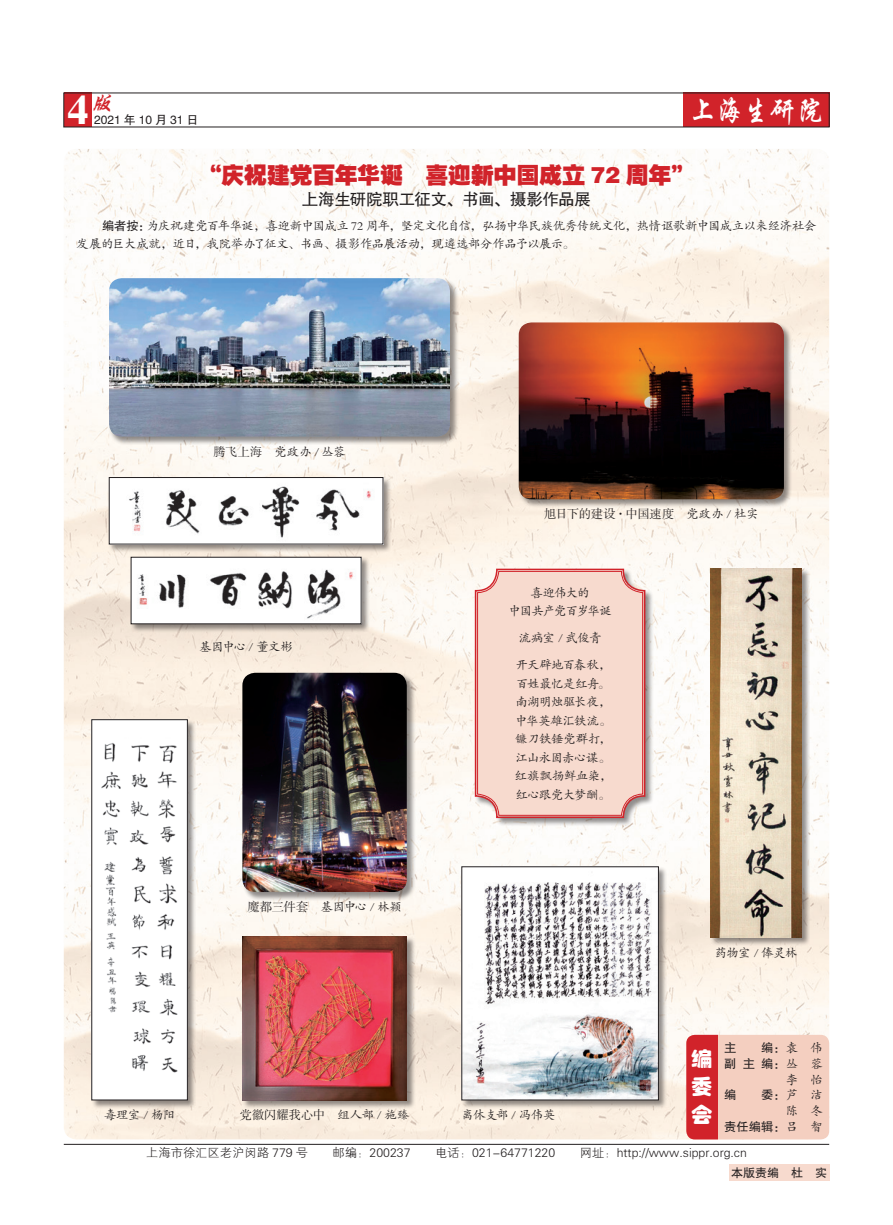
<style>
.page{position:relative;width:893px;height:1225px;background:#fff}
.page>*{position:absolute;margin:0;border:0;box-sizing:border-box;transform-origin:0 0}
.JSP-正文{font:700 42.45px "Times";color:#fff}
.t1{font:30px "FZXKJW GB1 0";color:#fff;scale:.89 1}
.t2{font:italic 23.25px "FZXKJW GB1 0";color:#d1232a}
.JSP-正文-2{font:22.5px "FZCCHJW GB1 0";letter-spacing:.01em;color:#d1232a}
.JSP-正文-3{font:21px/27.9px "FZHPJW GB1 0";color:#fff;text-align:justify}
.JSP-正文-4{font:16.5px "FZHTJW GB1 0";letter-spacing:-.02em;color:#231f20}
.JSP-正文-5{font:12.3px/18.5px "FZKTJW GB1 0";letter-spacing:-.035em;color:#231f20}
.t3{font:12.3px "FZXH1 JW GB1 0";color:#231f20}
.JSP-正文-6{font:12.3px "FZHTJW GB1 0";color:#231f20}
.JSP-正文-7{font:12.3px "FZSSJW GB1 0";letter-spacing:-.035em;color:#231f20}
.JSP-正文-8{font:12.3px "FZKTJW GB1 0";letter-spacing:-.01em;color:#231f20}
.JSP-正文-9{font:12.3px "FZSSJW GB1 0";letter-spacing:-.01em;color:#231f20}
.JSP-正文-10{font:12.3px "FZKTJW GB1 0";letter-spacing:-.08em;color:#231f20}
.JSP-正文-11{font:12.3px "FZKTJW GB1 0";letter-spacing:-.005em;color:#231f20}
.t4{font:12px "FZHTJW GB1 0";color:#231f20}
.s1{font-family:"FZHTJW GB1 0"}
.s2{font-family:"FZSSJW GB1 0"}
.s3{font-family:"FZKTJW GB1 0"}
</style>
<div class="page">
<img style="left:64px;top:149px;width:765px;height:990px">
<div style="left:64px;top:93px;width:27px;height:34px;background:#d1232a"></div>
<div style="left:683px;top:93px;width:146px;height:34px;background:#d1232a"></div>
<hr style="left:64px;top:1144px;width:765px;height:1px;background:#231f20">
<div style="left:686px;top:1034px;width:143px;height:105px;background:#f4cfc0;border-radius:9px"></div>
<div style="left:686px;top:1034px;width:32px;height:105px;background:#d1232a"></div>
<div style="left:475px;top:568px;width:179px;height:258px;background:#231f20;opacity:.5"></div>
<svg style="left:474px;top:568px;width:172px;height:251px"></svg>
<div style="left:477px;top:571px;width:166px;height:244px;border:1px solid #d1232a;border-radius:21px"></div>
<div style="left:729px;top:1164px;width:100px;height:16px;background:#f7dace"></div>
<div style="left:518px;top:322px;width:275px;height:186px;background:#231f20;opacity:.5"></div>
<img style="left:519px;top:322px;width:265px;height:177px">
<div style="left:109px;top:278px;width:350px;height:167px;background:#231f20;opacity:.5"></div>
<img style="left:109px;top:278px;width:341px;height:158px">
<div style="left:242px;top:672px;width:173px;height:229px;background:#231f20;opacity:.5"></div>
<img style="left:242px;top:673px;width:165px;height:219px">
<div style="left:242px;top:936px;width:173px;height:173px;background:#231f20;opacity:.5"></div>
<img style="left:242px;top:936px;width:165px;height:164px">
<div style="left:109px;top:477px;width:283px;height:76px;background:#231f20;opacity:.5"></div>
<img style="left:111px;top:479px;width:270px;height:63px">
<div style="left:109px;top:477px;width:274px;height:67px;border:1px solid #231f20"></div>
<div style="left:130px;top:556px;width:240px;height:77px;background:#231f20;opacity:.5"></div>
<img style="left:133px;top:559px;width:226px;height:63px">
<div style="left:131px;top:557px;width:230px;height:67px;border:1px solid #231f20"></div>
<div style="left:91px;top:719px;width:105px;height:390px;background:#231f20;opacity:.5"></div>
<img style="left:94px;top:721px;width:92px;height:377px">
<div style="left:92px;top:719px;width:96px;height:381px;border:1px solid #231f20"></div>
<div style="left:710px;top:568px;width:100px;height:378px;background:#231f20;opacity:.5"></div>
<img style="left:711px;top:568px;width:90px;height:369px">
<div style="left:461px;top:866px;width:206px;height:243px;background:#231f20;opacity:.5"></div>
<img style="left:464px;top:868px;width:193px;height:230px">
<p class="t2" style="left:89px;top:91px;width:32px">版</p>
<p class="t1" style="left:689px;top:95px;width:152px">上海生研院</p>
<p class="JSP-正文" style="left:68px;top:84px;width:23px">4</p>
<p class="t4" style="left:94px;top:113px;width:106px">2021 年 10 月 31 日</p>
<p class="JSP-正文-2" style="left:199px;top:163px;width:496px">“庆祝建党百年华诞 喜迎新中国成立 72 周年”</p>
<p class="JSP-正文-4" style="left:302px;top:190px;width:291px">上海生研院职工征文、书画、摄影作品展</p>
<p class="JSP-正文-5" style="left:77px;top:217px;width:741px;text-indent:25px"><span class="s1">编者按：</span>为庆祝建党百年华诞，喜迎新中国成立 72 周年，坚定文化自信，弘扬中华民族优秀传统文化，热情讴歌新中国成立以来经济社会发展的巨大成就，近日，我院举办了征文、书画、摄影作品展活动，现遴选部分作品予以展示。</p>
<p class="JSP-正文-5" style="left:213px;top:442px;width:134px"><span class="s2">腾飞上海</span> 党政办 / 丛蓉</p>
<p class="JSP-正文-5" style="left:200px;top:638px;width:95px">基因中心 / 董文彬</p>
<p class="JSP-正文-5" style="left:247px;top:898px;width:156px"><span class="s2">魔都三件套</span> 基因中心 / 林颖</p>
<p class="JSP-正文-5" style="left:104px;top:1106px;width:73px">毒理室 / 杨阳</p>
<p class="JSP-正文-9" style="left:240px;top:1108px;width:171px">党徽闪耀我心中 <span class="s3">组人部 / 施臻</span></p>
<p class="JSP-正文-7" style="left:544px;top:508px;width:216px">旭日下的建设·中国速度 <span class="s3">党政办 / 杜实</span></p>
<p class="JSP-正文-5" style="left:530px;top:584px;width:61px">喜迎伟大的</p>
<p class="JSP-正文-10" style="left:508px;top:605px;width:105px">中国共产党百岁华诞</p>
<p class="JSP-正文-5" style="left:519px;top:629px;width:84px">流病室 / 武俊青</p>
<p class="JSP-正文-5" style="left:515px;top:656px;width:97px">开天辟地百春秋，</p>
<p class="JSP-正文-5" style="left:516px;top:674px;width:96px">百姓最忆是红舟。</p>
<p class="JSP-正文-5" style="left:516px;top:693px;width:97px">南湖明烛驱长夜，</p>
<p class="JSP-正文-8" style="left:515px;top:714px;width:98px">中华英雄汇铁流。</p>
<p class="JSP-正文-11" style="left:515px;top:732px;width:97px">镰刀铁锤党群打，</p>
<p class="JSP-正文-5" style="left:515px;top:748px;width:97px">江山永固赤心谋。</p>
<p class="JSP-正文-8" style="left:515px;top:769px;width:98px">红旗飘扬鲜血染，</p>
<p class="JSP-正文-5" style="left:516px;top:785px;width:96px">红心跟党大梦酬。</p>
<p class="JSP-正文-5" style="left:462px;top:1106px;width:95px">离休支部 / 冯伟英</p>
<p class="JSP-正文-5" style="left:715px;top:943px;width:84px">药物室 / 俸灵林</p>
<p class="JSP-正文-3" style="left:691px;top:1045px;width:23px">编委会</p>
<p class="JSP-正文-6" style="left:724px;top:1041px;width:14px">主</p>
<p class="JSP-正文-6" style="left:761px;top:1041px;width:63px">编：<span class="s3">袁 伟</span></p>
<p class="JSP-正文-6" style="left:724px;top:1057px;width:100px">副主编：<span class="s3">丛 蓉</span></p>
<p class="JSP-正文-5" style="left:786px;top:1070px;width:38px">李 怡</p>
<p class="JSP-正文-6" style="left:724px;top:1088px;width:14px">编</p>
<p class="JSP-正文-6" style="left:761px;top:1088px;width:63px">委：<span class="s3">芦 洁</span></p>
<p class="JSP-正文-5" style="left:786px;top:1102px;width:38px">陈 冬</p>
<p class="JSP-正文-6" style="left:724px;top:1120px;width:100px">责任编辑：<span class="s3">吕 智</span></p>
<p class="t3" style="left:146px;top:1146px;width:163px">上海市徐汇区老沪闵路 779 号</p>
<p class="t3" style="left:333px;top:1146px;width:79px">邮编：200237</p>
<p class="t3" style="left:435px;top:1146px;width:122px">电话：021-64771220</p>
<p class="t3" style="left:580px;top:1146px;width:169px">网址：http://www.sippr.org.cn</p>
<p class="t4" style="left:731px;top:1166px;width:98px">本版责编 杜 实</p>
</div>
